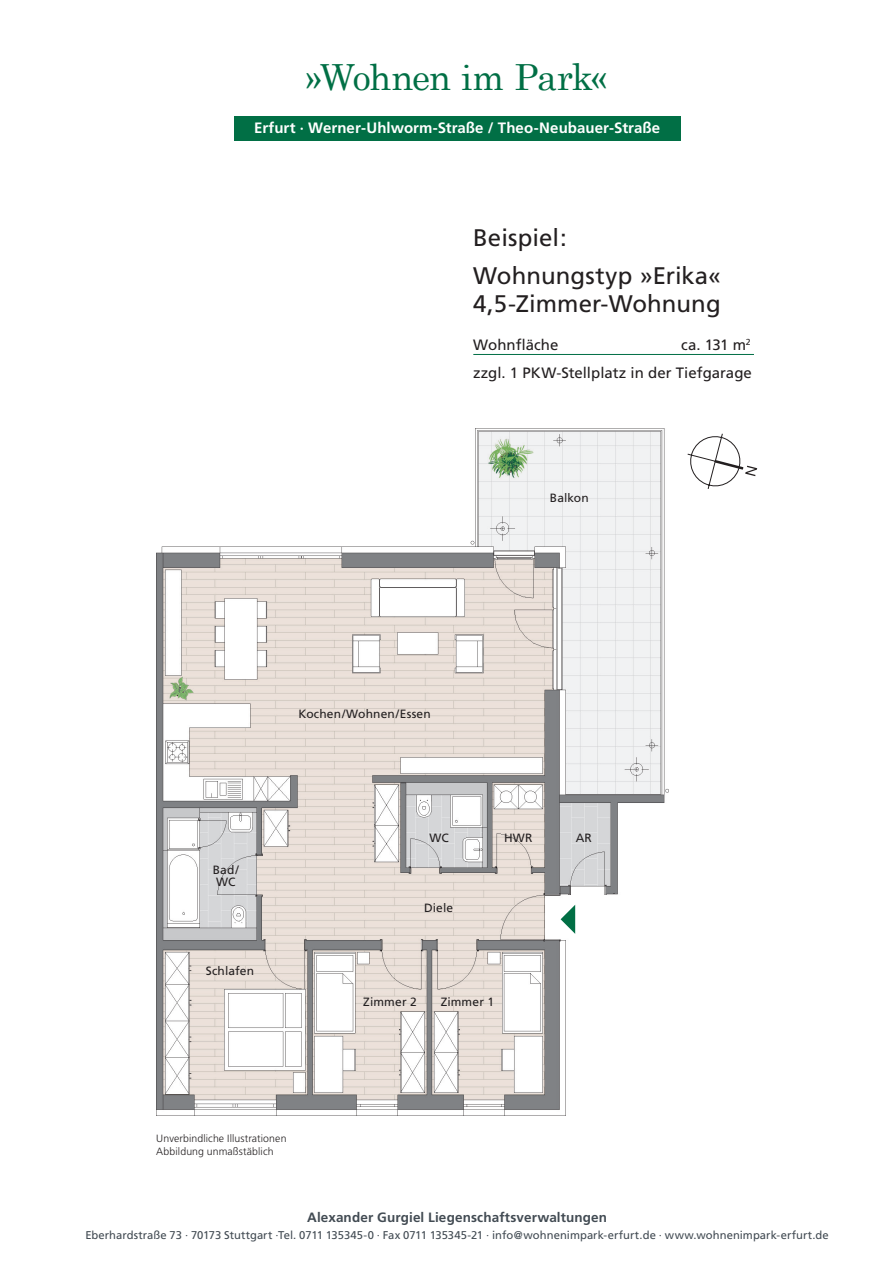
<style>
.page{position:relative;width:893px;height:1263px;background:#fff}
.page>*{position:absolute;margin:0;border:0;box-sizing:border-box;transform-origin:0 0}
.t1{font:36px "Century";letter-spacing:-.035em;color:#016f45}
.t2{font:24px/37.3px "Frutiger";color:#231f20}
.t3{font:15px/28.2px "Frutiger";color:#231f20;text-align:right}
.t4{font:700 15px "Frutiger";letter-spacing:.005em;color:#fff}
.t5{font:700 13.5px "Frutiger";letter-spacing:.01em;color:#424b53}
.t6{font:12px/12px "Frutiger";letter-spacing:.01em;color:#231f20}
.t7{font:11.25px "Frutiger";letter-spacing:.005em;color:#424b53}
.t8{font:300 10.5px/13.5px "Frutiger";letter-spacing:.01em;color:#231f20}
</style>
<div class="page">
<hr style="left:473px;top:354px;width:281px;height:1px;background:#016f45">
<svg style="left:687px;top:433px;width:70px;height:56px"></svg>
<img style="left:156px;top:428px;width:513px;height:687px">
<svg style="left:561px;top:905px;width:14px;height:29px"></svg>
<div style="left:234px;top:116px;width:446px;height:25px;background:#016f45"></div>
<h1 class="t1" style="left:307px;top:47px;width:302px">»Wohnen im Park«</h1>
<h3 class="t4" style="left:254px;top:119px;width:408px">Erfurt · Werner-Uhlworm-Straße / Theo-Neubauer-Straße</h3>
<h2 class="t2" style="left:473px;top:219px;width:250px">Beispiel:<br>Wohnungstyp »Erika«</h2>
<h2 class="t2" style="left:473px;top:285px;width:249px">4,5-Zimmer-Wohnung</h2>
<h3 class="t3" style="left:473px;top:330px;width:87px">Wohnfläche</h3>
<h3 class="t3" style="left:473px;top:330px;width:280px">ca. 131 m<sup>2<br></sup>zzgl. 1 PKW-Stellplatz in der Tiefgarage</h3>
<p class="t6" style="left:299px;top:707px;width:134px">Kochen/Wohnen/Essen</p>
<p class="t6" style="left:550px;top:492px;width:40px">Balkon</p>
<p class="t6" style="left:213px;top:863px;width:27px">Bad/<br>WC</p>
<p class="t6" style="left:206px;top:965px;width:50px">Schlafen</p>
<p class="t8" style="left:156px;top:1131px;width:132px">Unverbindliche Illustrationen<br>Abbildung unmaßstäblich</p>
<p class="t6" style="left:429px;top:831px;width:21px">WC</p>
<p class="t6" style="left:504px;top:831px;width:30px">HWR</p>
<p class="t6" style="left:576px;top:831px;width:18px">AR</p>
<p class="t6" style="left:424px;top:901px;width:31px">Diele</p>
<p class="t6" style="left:363px;top:995px;width:55px">Zimmer 2</p>
<p class="t6" style="left:441px;top:995px;width:55px">Zimmer 1</p>
<p class="t5" style="left:307px;top:1209px;width:302px">Alexander Gurgiel Liegenschaftsverwaltungen</p>
<p class="t7" style="left:85px;top:1228px;width:745px">Eberhardstraße 73 · 70173 Stuttgart ·Tel. 0711 135345-0 · Fax 0711 135345-21 · info@wohnenimpark-erfurt.de · www.wohnenimpark-erfurt.de</p>
</div>
